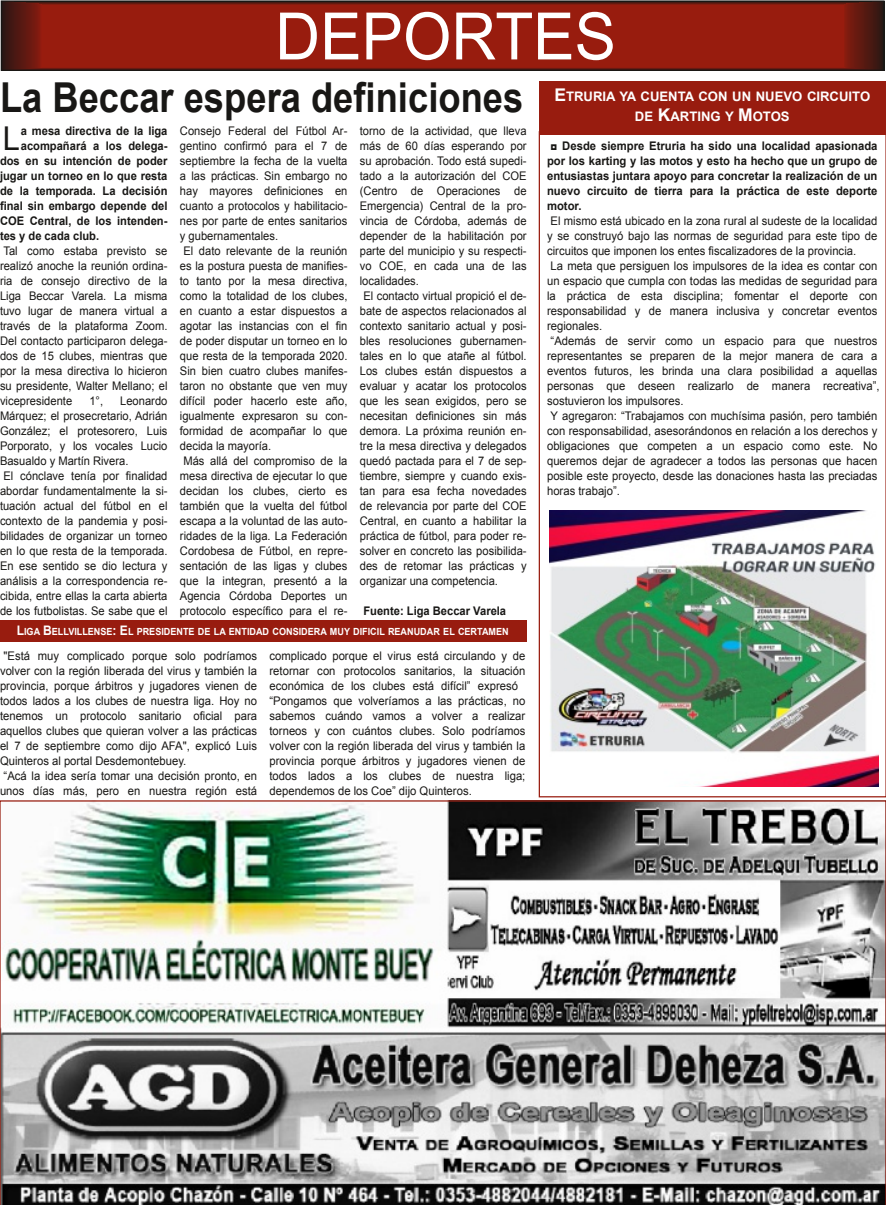
<style>
.page{position:relative;width:886px;height:1205px;background:#fff}
.page>*{position:absolute;margin:0;border:0;box-sizing:border-box;transform-origin:0 0}
.t1{font:65.38px "Arial";color:#fff;scale:.95 1}
.t2{font:700 41.25px "Arial";color:#181715;scale:.88 1}
.t3{font:32.88px "Arial";color:#181715;scale:.94 1}
.t4{font:700 13.12px/20.1px "Arial";color:#fff;text-align:center}
.t5{font:11.88px/15px "Arial";color:#181715;scale:.94 1}
.t6{font:11.88px/15px "Arial";color:#181715;scale:.95 1}
.t7{font:700 11.88px "Arial";color:#181715;scale:.94 1}
.t8{font:700 11.88px/15px "Arial";color:#181715;text-align:justify;scale:.95 1}
.t9{font:700 9.88px "Arial";color:#fff;scale:.92 1}
.s1{font-size:13.12px}
.s2{font-size:17.5px}
</style>
<div class="page">
<svg style="left:3px;top:2px;width:879px;height:67px;fill:#981c0e"></svg>
<div style="left:1px;top:0;width:883px;height:71px;border:1px solid #181715"></div>
<svg style="left:0;top:800px;width:886px;height:405px"></svg>
<div style="left:0;top:620px;width:527px;height:21px;background:#981c0f"></div>
<div style="left:539px;top:81px;width:347px;height:53px;background:#981c0f"></div>
<img style="left:549px;top:511px;width:330px;height:276px">
<h1 class="t1" style="left:275px;top:0;width:360px">DEPORTES</h1>
<h2 class="t2" style="left:0;top:74px;width:596px">La Beccar espera definiciones</h2>
<h3 class="t3" style="left:3px;top:120px;width:20px">L</h3>
<p class="t7" style="left:21px;top:124px;width:158px">a mesa directiva de la liga</p>
<p class="t5" style="left:180px;top:123px;width:180px">Consejo Federal del Fútbol Ar&shy;gentino confirmó para el 7 de septiembre la fecha de la vuelta a las prácticas. Sin embargo no hay mayores definiciones en cuanto a protocolos y habilitacio&shy;nes por parte de entes sanitarios y gubernamentales.<br>El dato relevante de la reunión es la postura puesta de manifies&shy;to tanto por la mesa directiva, como la totalidad de los clubes, en cuanto a estar dispuestos a agotar las instancias con el fin de poder disputar un torneo en lo que resta de la temporada 2020.<br>Sin bien cuatro clubes manifes&shy;taron no obstante que ven muy difícil poder hacerlo este año, igualmente expresaron su con&shy;formidad de acompañar lo que decida la mayoría.<br>Más allá del compromiso de la mesa directiva de ejecutar lo que decidan los clubes, cierto es también que la vuelta del fútbol escapa a la voluntad de las auto&shy;ridades de la liga. La Federación<br>Cordobesa de Fútbol, en repre&shy;sentación de las ligas y clubes que la integran, presentó a la<br>Agencia Córdoba Deportes un protocolo específico para el re-</p>
<p class="t5" style="left:360px;top:123px;width:179px">torno de la actividad, que lleva más de 60 días esperando por su aprobación. Todo está supedi&shy;tado a la autorización del COE (Centro de Operaciones de<br>Emergencia) Central de la pro&shy;vincia de Córdoba, además de depender de la habilitación por parte del municipio y su respecti&shy;vo COE, en cada una de las localidades.<br>El contacto virtual propició el de&shy;bate de aspectos relacionados al contexto sanitario actual y posi&shy;bles resoluciones gubernamen&shy;tales en lo que atañe al fútbol.<br>Los clubes están dispuestos a evaluar y acatar los protocolos que les sean exigidos, pero se necesitan definiciones sin más demora. La próxima reunión en&shy;tre la mesa directiva y delegados quedó pactada para el 7 de sep&shy;tiembre, siempre y cuando exis&shy;tan para esa fecha novedades de relevancia por parte del COE<br>Central, en cuanto a habilitar la práctica de fútbol, para poder re&shy;solver en concreto las posibilida&shy;des de retomar las prácticas y organizar una competencia.</p>
<p class="t7" style="left:21px;top:139px;width:158px">acompañará a los delega-</p>
<p class="t7" style="left:0;top:154px;width:180px">dos en su intención de poder</p>
<p class="t7" style="left:0;top:169px;width:180px">jugar un torneo en lo que resta</p>
<p class="t7" style="left:0;top:184px;width:180px">de la temporada. La decisión</p>
<p class="t7" style="left:0;top:199px;width:180px">final sin embargo depende del</p>
<p class="t7" style="left:0;top:214px;width:180px">COE Central, de los intenden-</p>
<p class="t7" style="left:0;top:229px;width:107px">tes y de cada club.</p>
<p class="t5" style="left:0;top:243px;width:180px;text-align:justify">Tal como estaba previsto se realizó anoche la reunión ordina&shy;ria de consejo directivo de la Liga Beccar Varela. La misma tuvo lugar de manera virtual a través de la plataforma Zoom.<br>Del contacto participaron delega&shy;dos de 15 clubes, mientras que por la mesa directiva lo hicieron su presidente, Walter Mellano; el vicepresidente</p>
<p class="t5" style="left:89px;top:393px;width:16px">1°,</p>
<p class="t5" style="left:0;top:393px;width:180px;text-indent:120px">Leonardo<br>Márquez; el prosecretario, Adrián<br>González; el protesorero, Luis<br>Porporato, y los vocales Lucio<br>Basualdo y Martín Rivera.<br>El cónclave tenía por finalidad abordar fundamentalmente la si&shy;tuación actual del fútbol en el contexto de la pandemia y posi&shy;bilidades de organizar un torneo en lo que resta de la temporada.<br>En ese sentido se dio lectura y análisis a la correspondencia re&shy;cibida, entre ellas la carta abierta de los futbolistas. Se sabe que el</p>
<p class="t7" style="left:363px;top:604px;width:153px">Fuente: Liga Beccar Varela</p>
<p class="t9" style="left:17px;top:626px;width:536px"><span class="s1">L</span>IGA <span class="s1">B</span>ELLVILLENSE<span class="s1">: E</span>L PRESIDENTE DE LA ENTIDAD CONSIDERA MUY DIFICIL REANUDAR EL CERTAMEN</p>
<p class="t6" style="left:0;top:648px;width:272px">"Está muy complicado porque solo podríamos volver con la región liberada del virus y también la provincia, porque árbitros y jugadores vienen de todos lados a los clubes de nuestra liga. Hoy no tenemos un protocolo sanitario oficial para aquellos clubes que quieran volver a las prácticas el 7 de septiembre como dijo AFA", explicó Luis Quinteros al portal Desdemontebuey.<br>“Acá la idea sería tomar una decisión pronto, en unos días más, pero en nuestra región está</p>
<p class="t6" style="left:269px;top:648px;width:271px">complicado porque el virus está circulando y de retornar con protocolos sanitarios, la situación económica de los clubes está difícil” expresó “Pongamos que volveríamos a las prácticas, no sabemos cuándo vamos a volver a realizar torneos y con cuántos clubes. Solo podríamos volver con la región liberada del virus y también la provincia porque árbitros y jugadores vienen de todos lados a los clubes de nuestra liga; dependemos de los Coe” dijo Quinteros.</p>
<p class="t4" style="left:554px;top:86px;width:317px"><span class="s2">E</span>TRURIA YA CUENTA CON UN NUEVO CIRCUITO<br>DE <span class="s2">K</span>ARTING Y <span class="s2">M</span>OTOS</p>
<p class="t8" style="left:547px;top:138px;width:349px">◘ Desde siempre Etruria ha sido una localidad apasionada por los karting y las motos y esto ha hecho que un grupo de entusiastas juntara apoyo para concretar la realización de un nuevo circuito de tierra para la práctica de este deporte motor.</p>
<p class="t6" style="left:547px;top:213px;width:352px">El mismo está ubicado en la zona rural al sudeste de la localidad y se construyó bajo las normas de seguridad para este tipo de circuitos que imponen los entes fiscalizadores de la provincia.<br>La meta que persiguen los impulsores de la idea es contar con un espacio que cumpla con todas las medidas de seguridad para la práctica de esta disciplina; fomentar el deporte con responsabilidad y de manera inclusiva y concretar eventos regionales.<br>“Además de servir como un espacio para que nuestros representantes se preparen de la mejor manera de cara a eventos futuros, les brinda una clara posibilidad a aquellas personas que deseen realizarlo de manera recreativa”, sostuvieron los impulsores.<br>Y agregaron: “Trabajamos con muchísima pasión, pero también con responsabilidad, asesorándonos en relación a los derechos y obligaciones que competen a un espacio como este. No queremos dejar de agradecer a todos las personas que hacen posible este proyecto, desde las donaciones hasta las preciadas horas trabajo”.</p>
</div>
